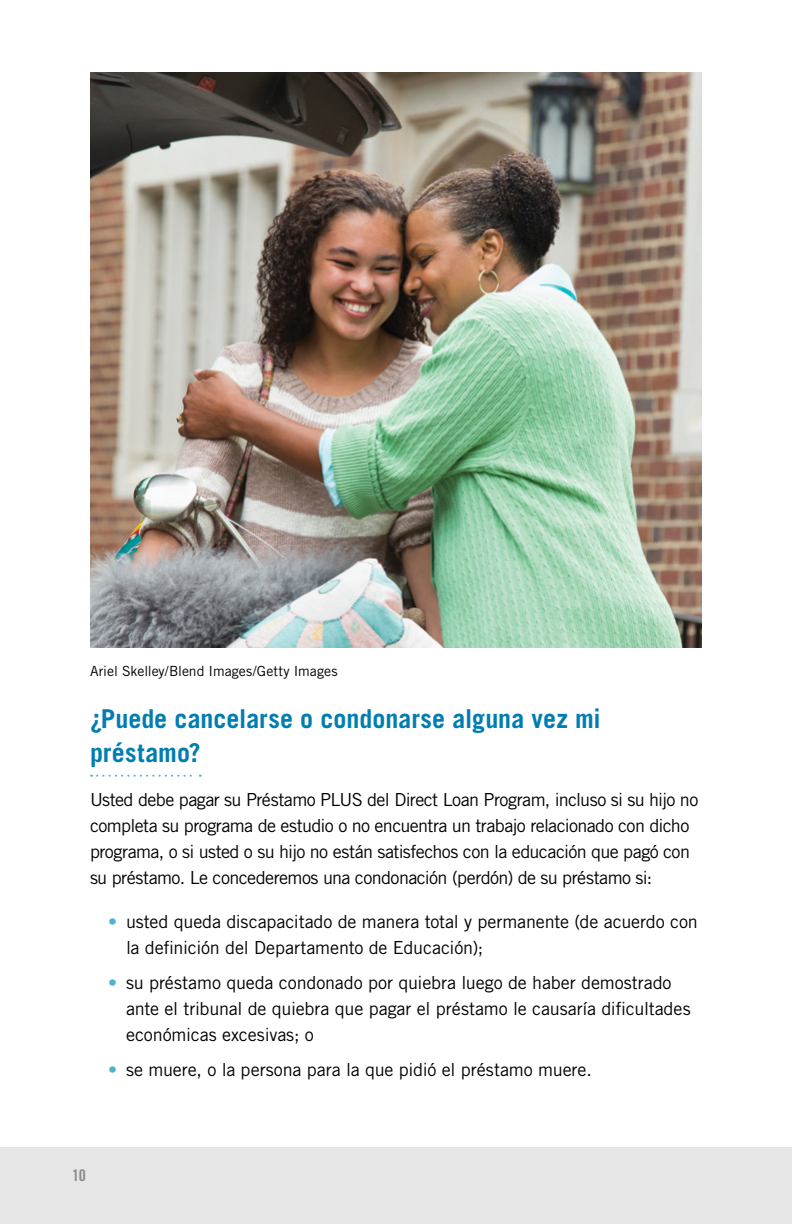
<style>
.page{position:relative;width:792px;height:1224px;background:#fff}
.page>*{position:absolute;margin:0;border:0;box-sizing:border-box;transform-origin:0 0}
.t1{font:700 26px/34px "Trade Gothic LT Std";color:#007db1}
.t2{font:18px/26px "Trade Gothic LT Std";letter-spacing:-.02em;color:#000}
.t3{font:16px "Trade Gothic LT Std Bd Cn 20";color:#8b8a8e}
.VERSO{font:14px "Trade Gothic LT Std";color:#000}
.s1{color:#4fb3cf}
</style>
<div class="page">
<div style="left:0;top:1147px;width:792px;height:77px;background:#e6e6e7"></div>
<svg style="left:91px;top:775px;width:110px;height:2px"></svg>
<img style="left:90px;top:72px;width:612px;height:576px">
<p class="VERSO" style="left:90px;top:663px;width:249px">Ariel Skelley/Blend Images/Getty Images</p>
<h2 class="t1" style="left:90px;top:701px;width:512px">¿Puede cancelarse o condonarse alguna vez mi préstamo?</h2>
<p class="t2" style="left:90px;top:786px;width:610px">Usted debe pagar su Préstamo PLUS del Direct Loan Program, incluso si su hijo no completa su programa de estudio o no encuentra un trabajo relacionado con dicho programa, o si usted o su hijo no están satisfechos con la educación que pagó con su préstamo. Le concederemos una condonación (perdón) de su préstamo si:</p>
<p class="t2" style="left:126px;top:908px;width:573px;text-indent:-18px"><span class="s1">•</span> usted queda discapacitado de manera total y permanente (de acuerdo con la definición del Departamento de Educación);</p>
<p class="t2" style="left:126px;top:969px;width:566px;text-indent:-18px"><span class="s1">•</span> su préstamo queda condonado por quiebra luego de haber demostrado ante el tribunal de quiebra que pagar el préstamo le causaría dificultades económicas excesivas; o</p>
<p class="t2" style="left:108px;top:1056px;width:485px"><span class="s1">•</span> se muere, o la persona para la que pidió el préstamo muere.</p>
<p class="t3" style="left:72px;top:1166px;width:15px">10</p>
</div>
